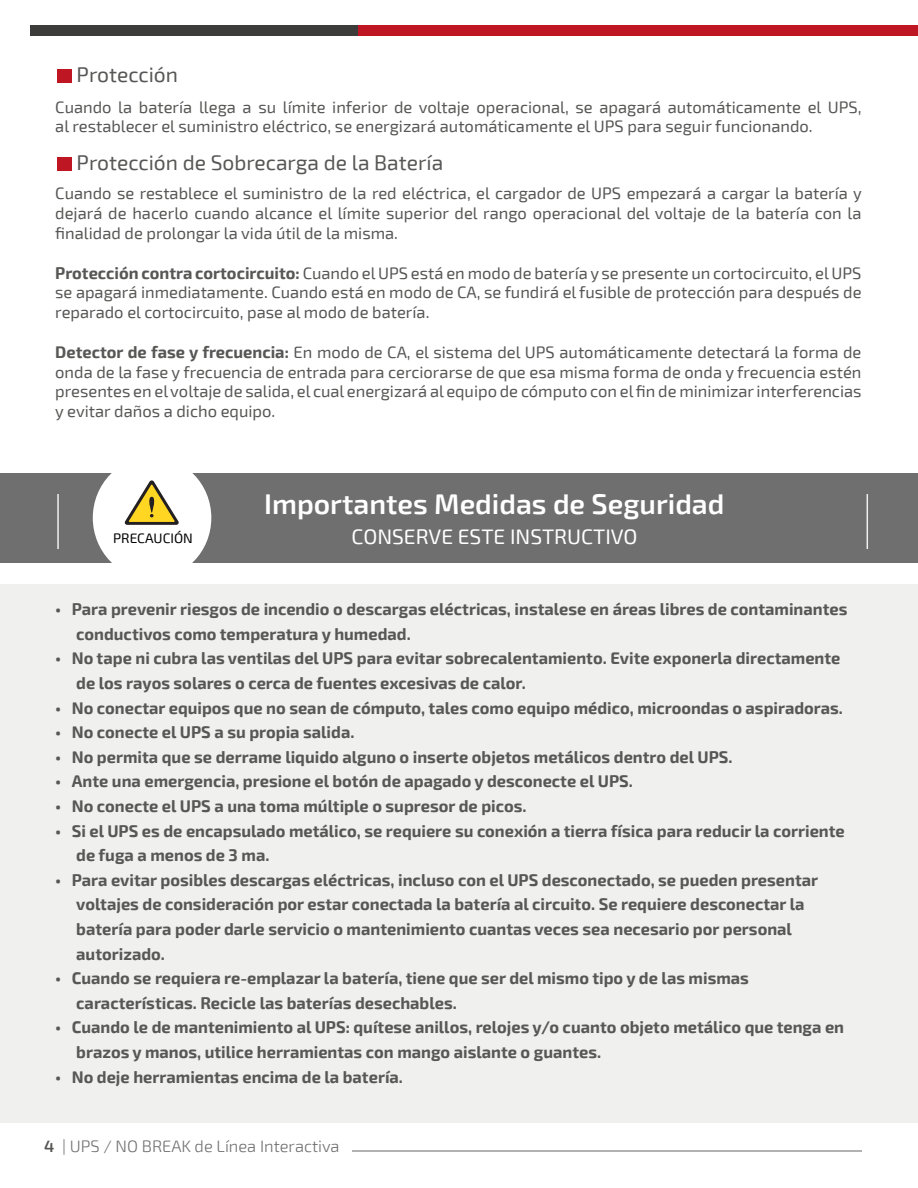
<style>
.page{position:relative;width:918px;height:1188px;background:#fff}
.page>*{position:absolute;margin:0;border:0;box-sizing:border-box;transform-origin:0 0}
.t1{font:600 28.5px "Exo 2";color:#fff}
.t2{font:21px "Exo 2";color:#575756}
.t3{font:21px "Exo 2";color:#fff}
.t4{font:700 16.5px/24.6px "Exo 2";color:#575756}
.t5{font:16.5px/19.8px "Exo 2";color:#575756;text-align:justify}
.t6{font:300 16.5px "Exo 2";color:#706f6f}
.t7{font:13.65px "Exo 2";color:#000}
.s1{font-weight:700}
.s2{font-weight:600;color:#575756}
</style>
<div class="page">
<div style="left:0;top:474px;width:918px;height:89px;background:#706f6f"></div>
<div style="left:93px;top:457px;width:118px;height:122px;background:#fff;border-radius:50%"></div>
<div style="left:0;top:584px;width:918px;height:539px;background:#f0f0ef"></div>
<div style="left:357px;top:25px;width:561px;height:10px;background:#be1622"></div>
<div style="left:30px;top:25px;width:327px;height:10px;background:#3c3c3b"></div>
<hr style="left:352px;top:1150px;width:510px;height:2px;background:#b3b2b2">
<div style="left:57px;top:69px;width:15px;height:13px;background:#be1622"></div>
<div style="left:57px;top:157px;width:15px;height:13px;background:#be1622"></div>
<svg style="left:125px;top:480px;width:54px;height:45px"></svg>
<hr style="left:57px;top:494px;width:2px;height:55px;background:#f0f0ef">
<hr style="left:867px;top:494px;width:1px;height:55px;background:#f0f0ef">
<p class="t2" style="left:77px;top:63px;width:103px">Protección</p>
<p class="t5" style="left:55px;top:97px;width:808px">Cuando la batería llega a su límite inferior de voltaje operacional, se apagará automáticamente el UPS, al restablecer el suministro eléctrico, se energizará automáticamente el UPS para seguir funcionando.</p>
<p class="t2" style="left:77px;top:151px;width:368px">Protección de Sobrecarga de la Batería</p>
<p class="t5" style="left:55px;top:184px;width:808px">Cuando se restablece el suministro de la red eléctrica, el cargador de UPS empezará a cargar la batería y dejará de hacerlo cuando alcance el límite superior del rango operacional del voltaje de la batería con la finalidad de prolongar la vida útil de la misma.</p>
<p class="t5" style="left:55px;top:263px;width:808px"><span class="s1">Protección contra cortocircuito:</span> Cuando el UPS está en modo de batería y se presente un cortocircuito, el UPS se apagará inmediatamente. Cuando está en modo de CA, se fundirá el fusible de protección para después de reparado el cortocircuito, pase al modo de batería.</p>
<p class="t5" style="left:55px;top:343px;width:808px"><span class="s1">Detector de fase y frecuencia:</span> En modo de CA, el sistema del UPS automáticamente detectará la forma de onda de la fase y frecuencia de entrada para cerciorarse de que esa misma forma de onda y frecuencia estén presentes en el voltaje de salida, el cual energizará al equipo de cómputo con el fin de minimizar interferencias y evitar daños a dicho equipo.</p>
<p class="t7" style="left:113px;top:530px;width:81px">PRECAUCIÓN</p>
<h1 class="t1" style="left:264px;top:487px;width:462px">Importantes Medidas de Seguridad</h1>
<p class="t3" style="left:352px;top:525px;width:288px">CONSERVE ESTE INSTRUCTIVO</p>
<p class="t4" style="left:76px;top:597px;width:773px;text-indent:-21px">• Para prevenir riesgos de incendio o descargas eléctricas, instalese en áreas libres de contaminantes conductivos como temperatura y humedad.</p>
<p class="t4" style="left:76px;top:647px;width:766px;text-indent:-21px">• No tape ni cubra las ventilas del UPS para evitar sobrecalentamiento. Evite exponerla directamente de los rayos solares o cerca de fuentes excesivas de calor.</p>
<p class="t4" style="left:55px;top:696px;width:789px">• No conectar equipos que no sean de cómputo, tales como equipo médico, microondas o aspiradoras.</p>
<p class="t4" style="left:55px;top:720px;width:301px">• No conecte el UPS a su propia salida.</p>
<p class="t4" style="left:55px;top:745px;width:679px">• No permita que se derrame liquido alguno o inserte objetos metálicos dentro del UPS.</p>
<p class="t4" style="left:55px;top:770px;width:579px">• Ante una emergencia, presione el botón de apagado y desconecte el UPS.</p>
<p class="t4" style="left:55px;top:794px;width:473px">• No conecte el UPS a una toma múltiple o supresor de picos.</p>
<p class="t4" style="left:76px;top:819px;width:770px;text-indent:-21px">• Si el UPS es de encapsulado metálico, se requiere su conexión a tierra física para reducir la corriente de fuga a menos de 3 ma.</p>
<p class="t4" style="left:76px;top:868px;width:743px;text-indent:-21px">• Para evitar posibles descargas eléctricas, incluso con el UPS desconectado, se pueden presentar voltajes de consideración por estar conectada la batería al circuito. Se requiere desconectar la batería para poder darle servicio o mantenimiento cuantas veces sea necesario por personal autorizado.</p>
<p class="t4" style="left:76px;top:966px;width:674px;text-indent:-21px">• Cuando se requiera re-emplazar la batería, tiene que ser del mismo tipo y de las mismas características. Recicle las baterías desechables.</p>
<p class="t4" style="left:76px;top:1016px;width:769px;text-indent:-21px">• Cuando le de mantenimiento al UPS: quítese anillos, relojes y/o cuanto objeto metálico que tenga en brazos y manos, utilice herramientas con mango aislante o guantes.</p>
<p class="t4" style="left:55px;top:1065px;width:349px">• No deje herramientas encima de la batería.</p>
<p class="t6" style="left:44px;top:1136px;width:297px"><span class="s2">4</span> | UPS / NO BREAK de Línea Interactiva</p>
</div>
